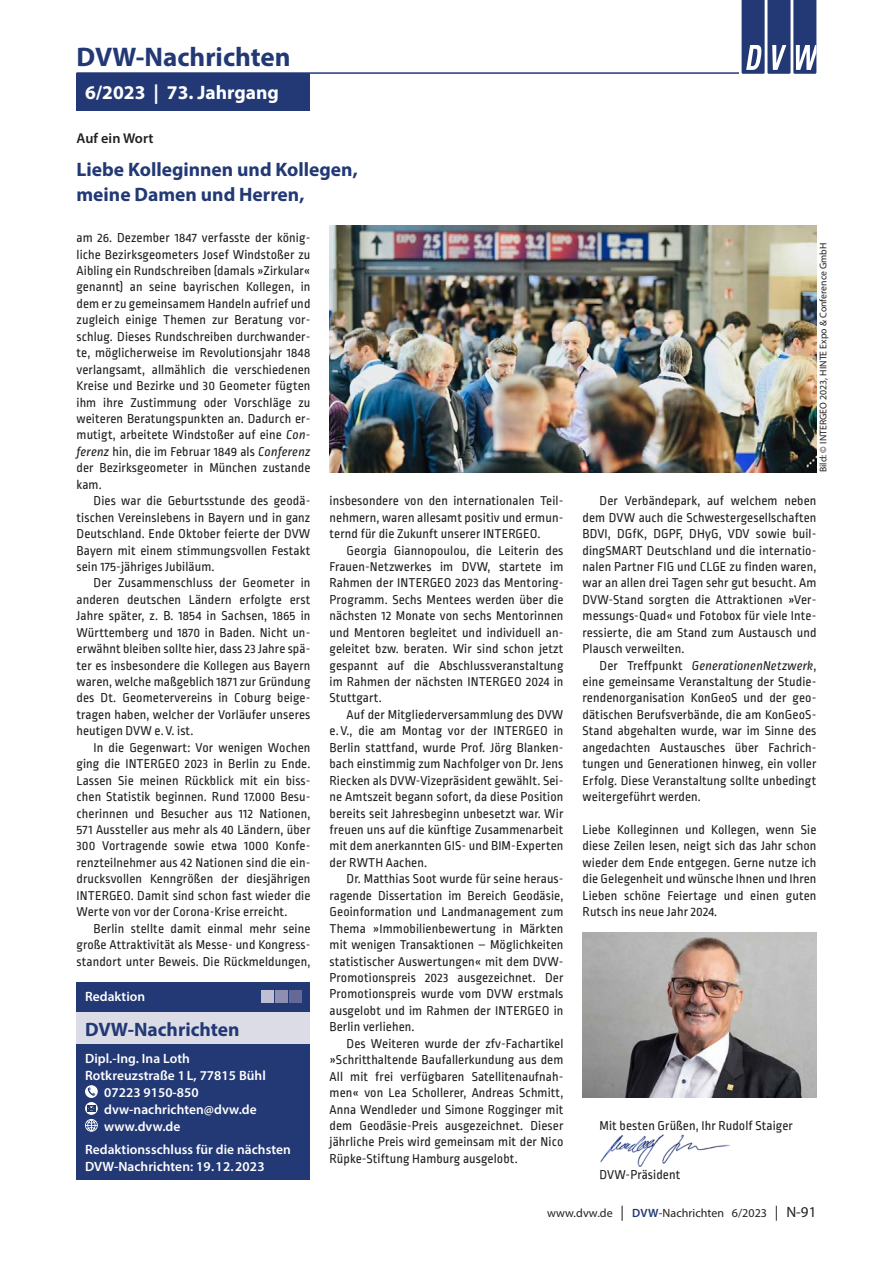
<style>
.page{position:relative;width:893px;height:1263px;background:#fff}
.page>*{position:absolute;margin:0;border:0;box-sizing:border-box;transform-origin:0 0}
.t1{font:700 27px "Myriad Pro";color:#223975}
._11_titel_1{font:700 19.5px/24.3px "Myriad Pro";color:#223975}
.t2{font:700 19.5px "Myriad Pro";color:#fff}
._81_red_titel{font:700 19.5px "Myriad Pro";color:#223975}
._19_titel_rubrik{font:600 14.25px "Myriad Pro";letter-spacing:.005em;color:#231f20}
._01_normal{font:13.5px/16.5px "Ropa Mix Pro";letter-spacing:.01em;color:#231f20;text-align:justify}
._01_normal_oEZ{font:13.5px/16.5px "Ropa Mix Pro";letter-spacing:.01em;color:#231f20;text-align:justify}
._01_normal_oEZ_AA{font:13.5px/16.5px "Ropa Mix Pro";letter-spacing:.01em;color:#231f20;text-align:justify}
._82_IG_info{font:600 13.5px/16.8px "Myriad Pro";letter-spacing:.005em;color:#fff}
._81_red_info{font:600 13.5px "Myriad Pro";letter-spacing:.005em;color:#fff}
.t3{font:12px "Myriad Pro";letter-spacing:.005em;color:#231f20}
._05_abb_copyright{font:9.75px "Myriad Pro";letter-spacing:.005em;color:#231f20}
.s1{font-style:italic}
.s2{font-size:15px}
.s3{font-weight:600;color:#223975}
</style>
<div class="page">
<img style="left:600px;top:1134px;width:131px;height:33px">
<div style="left:77px;top:982px;width:233px;height:197px;background:#223975"></div>
<div style="left:77px;top:1012px;width:233px;height:32px;background:#dcdce7"></div>
<svg style="left:85px;top:1085px;width:13px;height:13px"></svg>
<svg style="left:88px;top:1087px;width:7px;height:9px"></svg>
<svg style="left:85px;top:1102px;width:13px;height:13px"></svg>
<svg style="left:87px;top:1105px;width:8px;height:6px"></svg>
<svg style="left:85px;top:1119px;width:13px;height:13px"></svg>
<div style="left:261px;top:990px;width:13px;height:13px;background:#bfbfd4"></div>
<div style="left:275px;top:990px;width:13px;height:13px;background:#8f8eb1"></div>
<div style="left:289px;top:990px;width:13px;height:13px;background:#666896"></div>
<img style="left:330px;top:226px;width:486px;height:246px">
<img style="left:583px;top:933px;width:233px;height:164px">
<hr style="left:77px;top:72px;width:739px;height:2px;background:#223975">
<hr style="left:739px;top:71px;width:80px;height:4px;background:#fff">
<div style="left:77px;top:73px;width:233px;height:38px;background:#223975"></div>
<svg style="left:742px;top:0;width:74px;height:74px"></svg>
<p class="t1" style="left:77px;top:39px;width:216px">DVW-Nachrichten</p>
<p class="t2" style="left:85px;top:80px;width:195px">6/2023 | 73. Jahrgang</p>
<p class="_19_titel_rubrik" style="left:77px;top:130px;width:78px">Auf ein Wort</p>
<p class="_11_titel_1" style="left:77px;top:157px;width:283px">Liebe Kolleginnen und Kollegen, meine Damen und Herren,</p>
<p class="_01_normal_oEZ" style="left:77px;top:230px;width:235px">am 26. Dezember 1847 verfasste der könig&shy;liche Bezirksgeometers Josef Windstoßer zu Aibling ein Rundschreiben (damals »Zirkular« genannt) an seine bayrischen Kollegen, in dem er zu gemeinsamem Handeln aufrief und zugleich einige Themen zur Beratung vor&shy;schlug. Dieses Rundschreiben durchwander&shy;te, möglicherweise im Revolutionsjahr 1848 verlangsamt, allmählich die verschiedenen Kreise und Bezirke und 30 Geometer fügten ihm ihre Zustimmung oder Vorschläge zu weiteren Beratungspunkten an. Dadurch er&shy;mutigt, arbeitete Windstoßer auf eine <span class="s1">Con&shy;ferenz</span> hin, die im Februar 1849 als <span class="s1">Conferenz </span>der Bezirksgeometer in München zustande kam.</p>
<p class="_01_normal" style="left:77px;top:493px;width:235px;text-indent:17px">Dies war die Geburtsstunde des geodä&shy;tischen Vereinslebens in Bayern und in ganz Deutschland. Ende Oktober feierte der DVW Bayern mit einem stimmungsvollen Festakt sein 175-jähriges Jubiläum.</p>
<p class="_01_normal" style="left:77px;top:575px;width:235px;text-indent:17px">Der Zusammenschluss der Geometer in anderen deutschen Ländern erfolgte erst Jahre später, z. B. 1854 in Sachsen, 1865 in Württemberg und 1870 in Baden. Nicht un&shy;erwähnt bleiben sollte hier, dass 23 Jahre spä&shy;ter es insbesondere die Kollegen aus Bayern waren, welche maßgeblich 1871 zur Gründung des Dt. Geometervereins in Coburg beige&shy;tragen haben, welcher der Vorläufer unseres heutigen DVW e. V. ist.</p>
<p class="_01_normal" style="left:77px;top:740px;width:235px;text-indent:17px">In die Gegenwart: Vor wenigen Wochen ging die INTERGEO 2023 in Berlin zu Ende.<br>Lassen Sie meinen Rückblick mit ein biss&shy;chen Statistik beginnen. Rund 17.000 Besu&shy;cherinnen und Besucher aus 112 Nationen, 571 Aussteller aus mehr als 40 Ländern, über 300 Vortragende sowie etwa 1000 Konfe&shy;renzteilnehmer aus 42 Nationen sind die ein&shy;drucksvollen Kenngrößen der diesjährigen INTERGEO. Damit sind schon fast wieder die Werte von vor der Corona-Krise erreicht.</p>
<p class="_01_normal" style="left:77px;top:921px;width:235px;text-indent:17px">Berlin stellte damit einmal mehr seine große Attraktivität als Messe- und Kongress&shy;standort unter Beweis. Die Rückmeldungen,</p>
<p class="_01_normal" style="left:330px;top:493px;width:235px">insbesondere von den internationalen Teil&shy;nehmern, waren allesamt positiv und ermun&shy;ternd für die Zukunft unserer INTERGEO.</p>
<p class="_01_normal" style="left:330px;top:543px;width:235px;text-indent:17px">Georgia Giannopoulou, die Leiterin des Frauen-Netzwerkes im DVW, startete im Rahmen der INTERGEO 2023 das Mentoring-Programm. Sechs Mentees werden über die nächsten 12 Monate von sechs Mentorinnen und Mentoren begleitet und individuell an&shy;geleitet bzw. beraten. Wir sind schon jetzt gespannt auf die Abschlussveranstaltung im Rahmen der nächsten INTERGEO 2024 in Stuttgart.</p>
<p class="_01_normal" style="left:330px;top:707px;width:235px;text-indent:17px">Auf der Mitgliederversammlung des DVW e. V., die am Montag vor der INTERGEO in Berlin stattfand, wurde Prof. Jörg Blanken&shy;bach einstimmig zum Nachfolger von Dr. Jens Riecken als DVW-Vizepräsident gewählt. Sei&shy;ne Amtszeit begann sofort, da diese Position bereits seit Jahresbeginn unbesetzt war. Wir freuen uns auf die künftige Zusammenarbeit mit dem anerkannten GIS- und BIM-Experten der RWTH Aachen.</p>
<p class="_01_normal" style="left:330px;top:871px;width:235px;text-indent:17px">Dr. Matthias Soot wurde für seine heraus&shy;ragende Dissertation im Bereich Geodäsie, Geoinformation und Landmanagement zum Thema »Immobilienbewertung in Märkten mit wenigen Transaktionen – Möglichkeiten statistischer Auswertungen« mit dem DVW-Promotionspreis 2023 ausgezeichnet. Der Promotionspreis wurde vom DVW erstmals ausgelobt und im Rahmen der INTERGEO in Berlin verliehen.</p>
<p class="_01_normal" style="left:330px;top:1036px;width:235px;text-indent:17px">Des Weiteren wurde der zfv-Fachartikel »Schritthaltende Baufallerkundung aus dem All mit frei verfügbaren Satellitenaufnah&shy;men« von Lea Schollerer, Andreas Schmitt, Anna Wendleder und Simone Rogginger mit dem Geodäsie-Preis ausgezeichnet. Dieser jährliche Preis wird gemeinsam mit der Nico Rüpke-Stiftung Hamburg ausgelobt.</p>
<p class="_81_red_info" style="left:85px;top:987px;width:62px">Redaktion</p>
<p class="_81_red_titel" style="left:85px;top:1016px;width:156px">DVW-Nachrichten</p>
<p class="_82_IG_info" style="left:85px;top:1050px;width:106px">Dipl.-Ing. Ina Loth</p>
<p class="_82_IG_info" style="left:85px;top:1067px;width:182px">Rotkreuzstraße 1 L, 77815 Bühl</p>
<p class="_82_IG_info" style="left:104px;top:1083px;width:96px">07223 9150-850</p>
<p class="_82_IG_info" style="left:104px;top:1100px;width:154px">dvw-nachrichten@dvw.de</p>
<p class="_82_IG_info" style="left:104px;top:1117px;width:78px">www.dvw.de</p>
<p class="_82_IG_info" style="left:85px;top:1140px;width:207px">Redaktionsschluss für die nächsten<br>DVW-Nachrichten: 19.12.2023</p>
<p class="_05_abb_copyright" style="left:817px;top:472px;width:231px;rotate:-90deg">Bild: © INTERGEO 2023, HINTE Expo &amp; Conference GmbH</p>
<p class="_01_normal" style="left:583px;top:493px;width:235px;text-indent:17px">Der Verbändepark, auf welchem neben dem DVW auch die Schwestergesellschaften BDVI, DGfK, DGPF, DHyG, VDV sowie buil&shy;dingSMART Deutschland und die internatio&shy;nalen Partner FIG und CLGE zu finden waren, war an allen drei Tagen sehr gut besucht. Am DVW-Stand sorgten die Attraktionen »Ver&shy;messungs-Quad« und Fotobox für viele Inte&shy;ressierte, die am Stand zum Austausch und Plausch verweilten.</p>
<p class="_01_normal" style="left:583px;top:658px;width:235px;text-indent:17px">Der Treffpunkt <span class="s1">GenerationenNetzwerk</span>, eine gemeinsame Veranstaltung der Studie&shy;rendenorganisation KonGeoS und der geo&shy;dätischen Berufsverbände, die am KonGeoS-Stand abgehalten wurde, war im Sinne des angedachten Austausches über Fachrich&shy;tungen und Generationen hinweg, ein voller Erfolg. Diese Veranstaltung sollte unbedingt weitergeführt werden.</p>
<p class="_01_normal_oEZ_AA" style="left:583px;top:822px;width:235px">Liebe Kolleginnen und Kollegen, wenn Sie diese Zeilen lesen, neigt sich das Jahr schon wieder dem Ende entgegen. Gerne nutze ich die Gelegenheit und wünsche Ihnen und Ihren Lieben schöne Feiertage und einen guten Rutsch ins neue Jahr 2024.</p>
<p class="_01_normal" style="left:600px;top:1118px;width:195px">Mit besten Grüßen, Ihr Rudolf Staiger</p>
<p class="_01_normal" style="left:600px;top:1167px;width:82px">DVW-Präsident</p>
<p class="t3" style="left:547px;top:1205px;width:271px">www.dvw.de <span class="s2">|</span> <span class="s3">DVW</span>-Nachrichten 6/2023 <span class="s2">| N-91</span></p>
</div>
